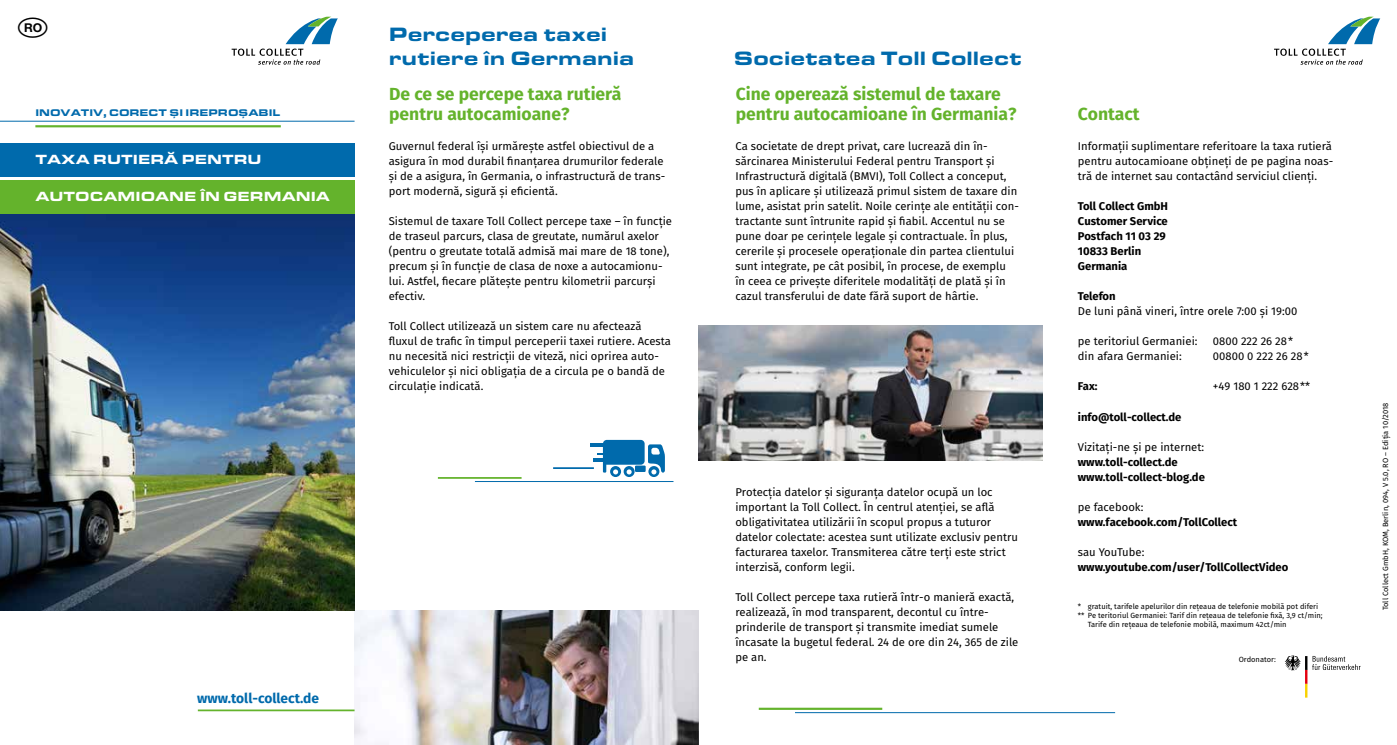
<style>
.page{position:relative;width:1397px;height:745px;background:#fff}
.page>*{position:absolute;margin:0;border:0;box-sizing:border-box;transform-origin:0 0}
.t1{font:900 20px/24px "Eurostile OT Ext";color:#006aac}
.t2{font:700 17.5px/20px "Fira Sans";color:#64b32c}
.t3{font:900 13.75px "Eurostile OT Ext";color:#fff}
.t4{font:700 13.75px "Fira Sans";color:#006aac}
.t5{font:11.25px/15px "Fira Sans";color:#000}
.t6{font:700 11.25px/15px "Fira Sans";color:#000}
.t7{font:900 10px "Eurostile OT Ext";color:#006aac}
.t8{font:7.5px "Fira Sans";color:#000}
</style>
<div class="page">
<img style="left:354px;top:609px;width:344px;height:135px">
<img style="left:0;top:213px;width:354px;height:396px">
<div style="left:0;top:143px;width:354px;height:33px;background:#006aac"></div>
<div style="left:0;top:180px;width:354px;height:33px;background:#64b32c"></div>
<svg style="left:231px;top:17px;width:107px;height:48px"></svg>
<hr style="left:198px;top:709px;width:156px;height:1px;background:#64b32c">
<hr style="left:438px;top:476px;width:83px;height:2px;background:#64b32c">
<hr style="left:475px;top:481px;width:198px;height:1px;background:#006aac">
<hr style="left:553px;top:467px;width:41px;height:1px;background:#006aac">
<hr style="left:0;top:121px;width:354px;height:1px;background:#006aac">
<hr style="left:35px;top:125px;width:246px;height:2px;background:#64b32c">
<svg style="left:593px;top:439px;width:71px;height:37px"></svg>
<hr style="left:590px;top:442px;width:15px;height:3px;background:#006aac">
<img style="left:698px;top:325px;width:343px;height:135px">
<hr style="left:1396px;top:143px;width:1px;height:33px;background:#006aac">
<hr style="left:1396px;top:180px;width:1px;height:33px;background:#64b32c">
<svg style="left:1274px;top:17px;width:105px;height:48px"></svg>
<svg style="left:1285px;top:655px;width:75px;height:42px"></svg>
<hr style="left:794px;top:711px;width:320px;height:1px;background:#006aac">
<hr style="left:758px;top:707px;width:124px;height:2px;background:#64b32c">
<p class="t7" style="left:35px;top:106px;width:246px">INOVATIV, CORECT ŞI IREPROŞABIL</p>
<p class="t3" style="left:35px;top:151px;width:228px">TAXA RUTIERĂ PENTRU</p>
<p class="t3" style="left:35px;top:188px;width:296px">AUTOCAMIOANE ÎN GERMANIA</p>
<h1 class="t1" style="left:389px;top:22px;width:247px">Perceperea taxei rutiere în Germania</h1>
<h2 class="t2" style="left:389px;top:83px;width:234px">De ce se percepe taxa rutieră pentru autocamioane?</h2>
<p class="t5" style="left:389px;top:138px;width:278px">Guvernul federal își urmărește astfel obiectivul de a asigura în mod durabil finanțarea drumurilor federale și de a asigura, în Germania, o infrastructură de trans&shy;port modernă, sigură și eficientă.</p>
<p class="t5" style="left:389px;top:213px;width:285px">Sistemul de taxare Toll Collect percepe taxe – în funcție de traseul parcurs, clasa de greutate, numărul axelor (pentru o greutate totală admisă mai mare de 18 tone), precum și în funcție de clasa de noxe a autocamionu&shy;lui. Astfel, fiecare plătește pentru kilometrii parcurși efectiv.</p>
<p class="t5" style="left:389px;top:318px;width:284px">Toll Collect utilizează un sistem care nu afectează fluxul de trafic în timpul perceperii taxei rutiere. Acesta nu necesită nici restricții de viteză, nici oprirea auto&shy;vehiculelor și nici obligația de a circula pe o bandă de circulație indicată.</p>
<p class="t4" style="left:197px;top:686px;width:123px">www.toll-collect.de</p>
<h1 class="t1" style="left:733px;top:46px;width:289px">Societatea Toll Collect</h1>
<h2 class="t2" style="left:735px;top:83px;width:282px">Cine operează sistemul de taxare pentru autocamioane în Germania?</h2>
<p class="t5" style="left:735px;top:138px;width:285px">Ca societate de drept privat, care lucrează din în&shy;sărcinarea Ministerului Federal pentru Transport și Infrastructură digitală (BMVI), Toll Collect a conceput, pus în aplicare și utilizează primul sistem de taxare din lume, asistat prin satelit. Noile cerințe ale entității con&shy;tractante sunt întrunite rapid și fiabil. Accentul nu se pune doar pe cerințele legale și contractuale. În plus, cererile și procesele operaționale din partea clientului sunt integrate, pe cât posibil, în procese, de exemplu<br>în ceea ce privește diferitele modalități de plată și în cazul transferului de date fără suport de hârtie.</p>
<p class="t5" style="left:735px;top:483px;width:284px">Protecția datelor și siguranța datelor ocupă un loc important la Toll Collect. În centrul atenției, se află obligativitatea utilizării în scopul propus a tuturor datelor colectate: acestea sunt utilizate exclusiv pentru facturarea taxelor. Transmiterea către terți este strict interzisă, conform legii.</p>
<p class="t5" style="left:735px;top:588px;width:284px">Toll Collect percepe taxa rutieră într-o manieră exactă, realizează, în mod transparent, decontul cu între&shy;prinderile de transport și transmite imediat sumele încasate la bugetul federal. 24 de ore din 24, 365 de zile pe an.</p>
<h2 class="t2" style="left:1077px;top:103px;width:63px">Contact</h2>
<p class="t5" style="left:1077px;top:138px;width:257px;text-align:justify">Informații suplimentare referitoare la taxa rutieră pentru autocamioane obțineți de pe pagina noas&shy;tră de internet sau contactând serviciul clienți.</p>
<p class="t6" style="left:1077px;top:198px;width:92px">Toll Collect GmbH<br>Customer Service<br>Postfach 11 03 29<br>10833 Berlin<br>Germania</p>
<p class="t6" style="left:1077px;top:288px;width:39px">Telefon</p>
<p class="t5" style="left:1077px;top:303px;width:221px">De luni până vineri, între orele 7:00 și 19:00</p>
<p class="t5" style="left:1077px;top:333px;width:121px">pe teritoriul Germaniei:</p>
<p class="t5" style="left:1212px;top:333px;width:82px">0800 222 26 28*</p>
<p class="t5" style="left:1077px;top:348px;width:105px">din afara Germaniei:</p>
<p class="t5" style="left:1212px;top:348px;width:97px">00800 0 222 26 28*</p>
<p class="t6" style="left:1077px;top:378px;width:21px">Fax:</p>
<p class="t5" style="left:1212px;top:378px;width:99px">+49 180 1 222 628**</p>
<p class="t6" style="left:1077px;top:408px;width:105px">info@toll-collect.de</p>
<p class="t5" style="left:1077px;top:438px;width:128px">Vizitați-ne și pe internet:</p>
<p class="t6" style="left:1077px;top:453px;width:128px">www.toll-collect.de www.toll-collect-blog.de</p>
<p class="t5" style="left:1077px;top:498px;width:67px">pe facebook:</p>
<p class="t6" style="left:1077px;top:513px;width:161px">www.facebook.com/TollCollect</p>
<p class="t5" style="left:1077px;top:543px;width:68px">sau YouTube:</p>
<p class="t6" style="left:1077px;top:558px;width:212px">www.youtube.com/user/TollCollectVideo</p>
<p class="t8" style="left:1077px;top:600px;width:242px">* gratuit, tarifele apelurilor din rețeaua de telefonie mobilă pot diferi</p>
<p class="t8" style="left:1077px;top:609px;width:246px">** Pe teritoriul Germaniei: Tarif din rețeaua de telefonie fixă, 3,9 ct/min;</p>
<p class="t8" style="left:1087px;top:618px;width:200px">Tarife din rețeaua de telefonie mobilă, maximum 42ct/min</p>
<p class="t8" style="left:1238px;top:653px;width:39px">Ordonator:</p>
<p class="t8" style="left:1379px;top:609px;width:209px;rotate:-90deg">Toll Collect GmbH, KOM, Berlin, 094, V 5.0, RO – Ediția 10/2018</p>
</div>
